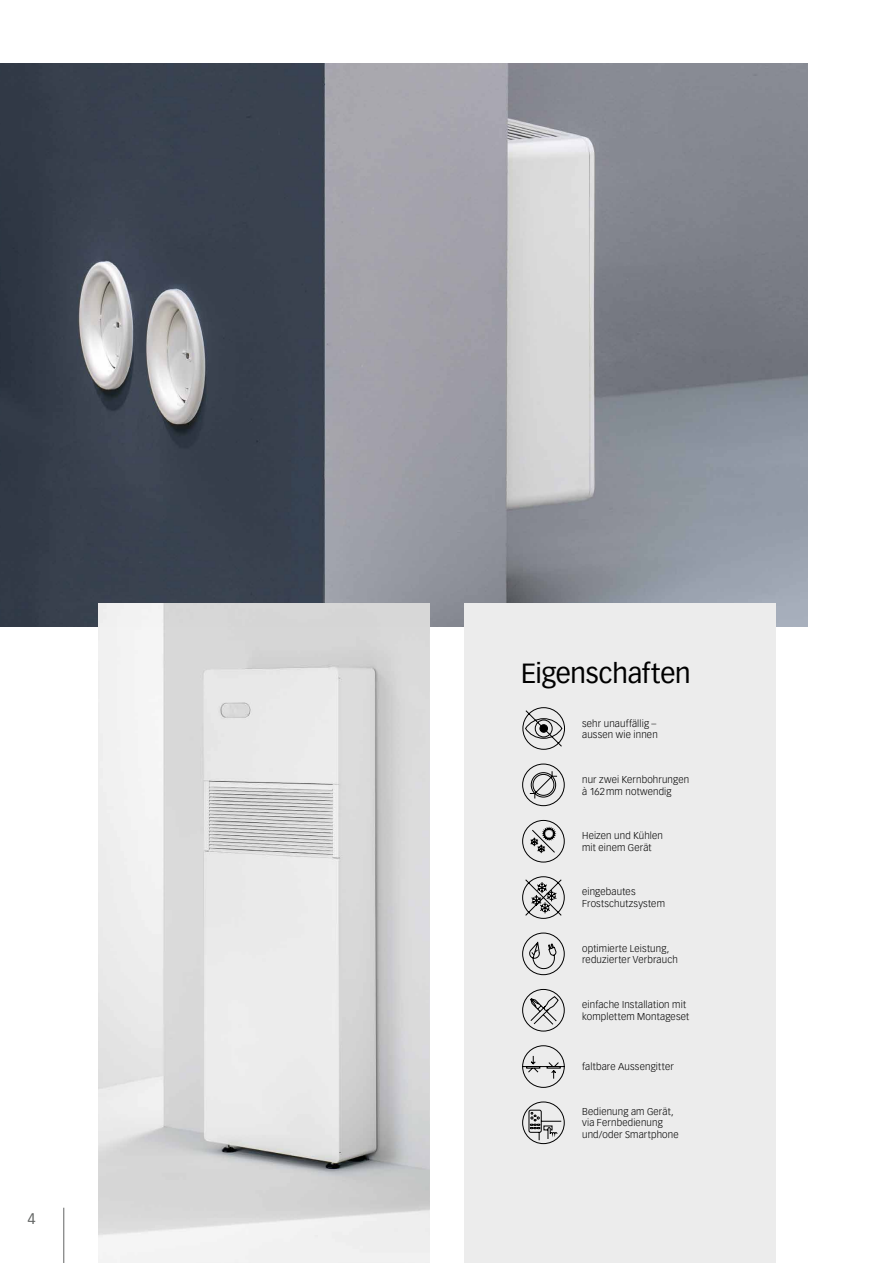
<style>
.page{position:relative;width:893px;height:1263px;background:#fff}
.page>*{position:absolute;margin:0;border:0;box-sizing:border-box;transform-origin:0 0}
.t1{font:27px "Vectora LT Pro";letter-spacing:-.01em;color:#000}
.t2{font:15px "Vectora LT Pro";color:#626463}
.t3{font:300 9.75px/11.7px "Vectora LT Pro";letter-spacing:.015em;color:#000}
</style>
<div class="page">
<img style="left:0;top:64px;width:808px;height:562px">
<div style="left:464px;top:604px;width:311px;height:659px;background:#ececec"></div>
<svg style="left:522px;top:1101px;width:43px;height:43px"></svg>
<svg style="left:522px;top:1045px;width:43px;height:43px"></svg>
<svg style="left:522px;top:876px;width:43px;height:43px"></svg>
<svg style="left:522px;top:819px;width:43px;height:44px"></svg>
<svg style="left:522px;top:988px;width:43px;height:44px"></svg>
<svg style="left:522px;top:707px;width:43px;height:43px"></svg>
<div style="left:540px;top:725px;width:7px;height:7px;background:#000;border-radius:50%"></div>
<div style="left:539px;top:724px;width:9px;height:9px;border:1px solid #000;border-radius:50%"></div>
<svg style="left:522px;top:932px;width:43px;height:43px"></svg>
<img style="left:98px;top:604px;width:332px;height:659px">
<svg style="left:522px;top:763px;width:43px;height:43px"></svg>
<hr style="left:63px;top:1208px;width:1px;height:55px;background:#626463">
<h2 class="t2" style="left:27px;top:1210px;width:10px">4</h2>
<h1 class="t1" style="left:521px;top:657px;width:171px">Eigenschaften</h1>
<p class="t3" style="left:582px;top:717px;width:77px">sehr unauffällig – aussen wie innen</p>
<p class="t3" style="left:582px;top:773px;width:109px">nur zwei Kernbohrungen à 162mm notwendig</p>
<p class="t3" style="left:582px;top:830px;width:82px">Heizen und Kühlen mit einem Gerät</p>
<p class="t3" style="left:582px;top:886px;width:84px">eingebautes<br>Frostschutzsystem</p>
<p class="t3" style="left:582px;top:942px;width:97px">optimierte Leistung, reduzierter Verbrauch</p>
<p class="t3" style="left:582px;top:998px;width:109px">einfache Installation mit komplettem Montageset</p>
<p class="t3" style="left:582px;top:1061px;width:93px">faltbare Aussengitter</p>
<p class="t3" style="left:582px;top:1105px;width:98px">Bedienung am Gerät, via Fernbedienung und/oder Smartphone</p>
</div>
